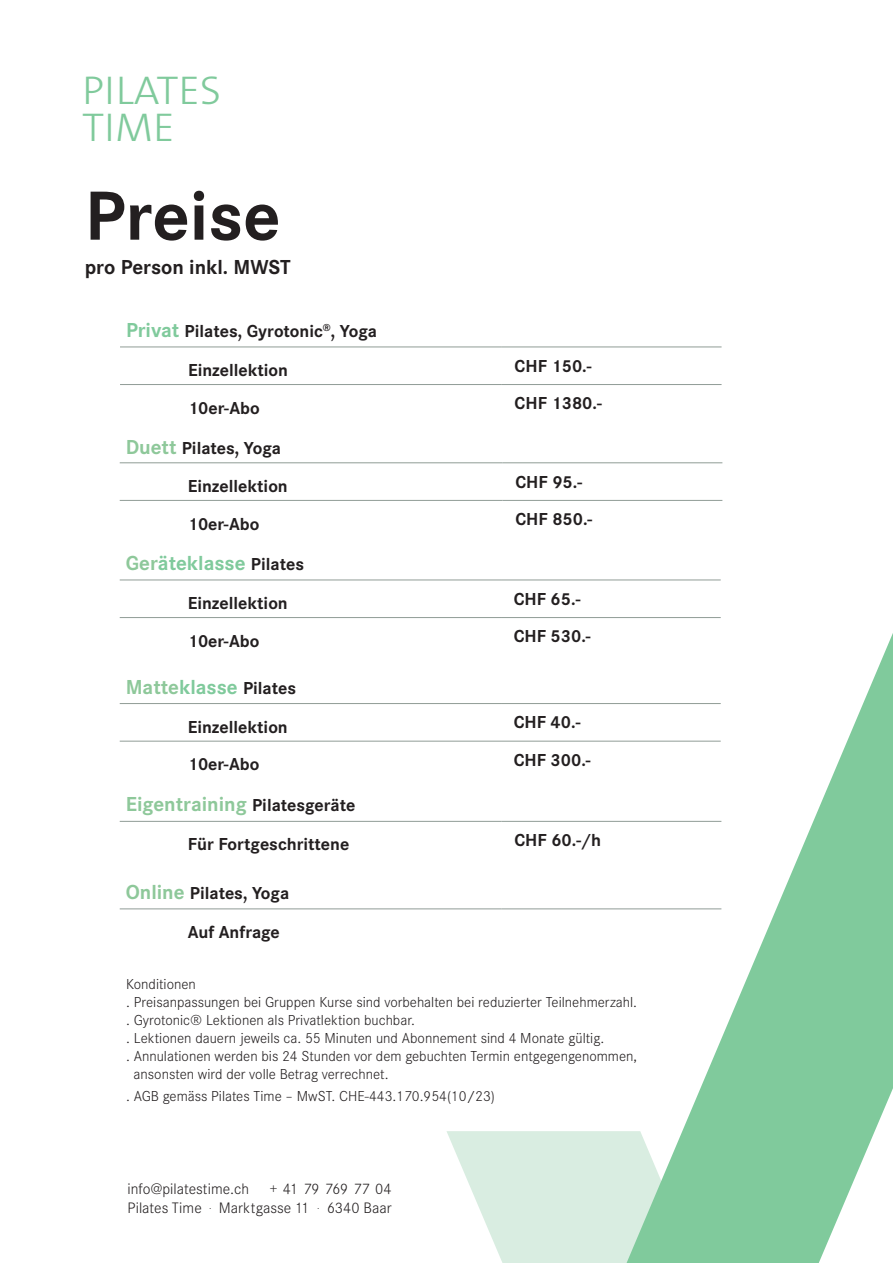
<style>
.page{position:relative;width:893px;height:1263px;background:#fff}
.page>*{position:absolute;margin:0;border:0;box-sizing:border-box;transform-origin:0 0}
.t1{font:700 72px "Corporate S";color:#231f20}
.t2{font:300 40.35px/36.6px "The Sans B3";color:#80ca9c;scale:1.05 1}
.t3{font:700 21px "Corporate S";color:#8ec89a}
.t4{font:700 21px "Corporate S";color:#80ca9c}
.t5{font:700 21px "Corporate S";color:#231f20}
.t6{font:700 18px "Corporate S";color:#231f20}
.t7{font:300 15.75px "Corporate S Pro";color:#231f20}
.t8{font:300 15px "Corporate S Pro";color:#231f20}
.s1{font-size:21px;color:#80ca9c}
.s2{font-size:21px;color:#8ec89a}
.s3{color:#8ec89a}
.s4{font-size:18px;color:#231f20}
</style>
<div class="page">
<hr style="left:120px;top:347px;width:382px;height:1px;background:#909c96">
<hr style="left:502px;top:347px;width:220px;height:1px;background:#909c96">
<hr style="left:120px;top:384px;width:382px;height:1px;background:#909c96">
<hr style="left:502px;top:384px;width:220px;height:1px;background:#909c96">
<svg style="left:446px;top:1131px;width:181px;height:132px"></svg>
<svg style="left:627px;top:633px;width:266px;height:630px"></svg>
<hr style="left:120px;top:462px;width:383px;height:1px;background:#909c96">
<hr style="left:503px;top:462px;width:219px;height:1px;background:#909c96">
<hr style="left:120px;top:500px;width:383px;height:1px;background:#909c96">
<hr style="left:503px;top:500px;width:219px;height:1px;background:#909c96">
<hr style="left:120px;top:580px;width:381px;height:1px;background:#909c96">
<hr style="left:501px;top:580px;width:220px;height:1px;background:#909c96">
<hr style="left:120px;top:617px;width:381px;height:1px;background:#909c96">
<hr style="left:501px;top:617px;width:220px;height:1px;background:#909c96">
<hr style="left:120px;top:821px;width:382px;height:1px;background:#909c96">
<hr style="left:502px;top:821px;width:219px;height:1px;background:#909c96">
<hr style="left:120px;top:908px;width:382px;height:1px;background:#909c96">
<hr style="left:502px;top:908px;width:219px;height:1px;background:#909c96">
<hr style="left:120px;top:703px;width:381px;height:1px;background:#909c96">
<hr style="left:501px;top:703px;width:220px;height:1px;background:#909c96">
<hr style="left:120px;top:741px;width:381px;height:1px;background:#909c96">
<hr style="left:501px;top:741px;width:220px;height:1px;background:#909c96">
<h2 class="t2" style="left:82px;top:74px;width:134px">PILATES<br>TIME</h2>
<p class="t1" style="left:85px;top:166px;width:197px">Preise</p>
<p class="t5" style="left:85px;top:253px;width:207px">pro Person inkl. MWST</p>
<p class="t6" style="left:126px;top:318px;width:253px"><span class="s1">Privat</span> Pilates, Gyrotonic<sup>®</sup>, Yoga</p>
<p class="t6" style="left:188px;top:358px;width:102px">Einzellektion</p>
<p class="t6" style="left:515px;top:353px;width:78px">CHF 150.-</p>
<p class="t6" style="left:188px;top:395px;width:73px">10er-Abo</p>
<p class="t6" style="left:515px;top:391px;width:89px">CHF 1380.-</p>
<p class="t6" style="left:126px;top:435px;width:157px"><span class="s2">Duett</span> Pilates, Yoga</p>
<p class="t6" style="left:188px;top:473px;width:102px">Einzellektion</p>
<p class="t6" style="left:515px;top:469px;width:68px">CHF 95.-</p>
<p class="t6" style="left:188px;top:511px;width:73px">10er-Abo</p>
<p class="t6" style="left:515px;top:507px;width:78px">CHF 850.-</p>
<p class="t4" style="left:126px;top:549px;width:180px"><span class="s3">Ger</span>äteklasse <span class="s4">Pilates</span></p>
<p class="t6" style="left:188px;top:591px;width:102px">Einzellektion</p>
<p class="t6" style="left:514px;top:586px;width:68px">CHF 65.-</p>
<p class="t6" style="left:188px;top:628px;width:73px">10er-Abo</p>
<p class="t6" style="left:514px;top:624px;width:78px">CHF 530.-</p>
<p class="t6" style="left:126px;top:675px;width:172px"><span class="s2">Matte</span><span class="s1">klasse</span> Pilates</p>
<p class="t6" style="left:188px;top:714px;width:102px">Einzellektion</p>
<p class="t6" style="left:514px;top:710px;width:68px">CHF 40.-</p>
<p class="t6" style="left:188px;top:752px;width:73px">10er-Abo</p>
<p class="t6" style="left:514px;top:747px;width:78px">CHF 300.-</p>
<p class="t3" style="left:126px;top:789px;width:231px">Eigentraining <span class="s4">Pilatesgeräte</span></p>
<p class="t6" style="left:188px;top:832px;width:163px">Für Fortgeschrittene</p>
<p class="t6" style="left:514px;top:828px;width:88px">CHF 60.-/h</p>
<p class="t6" style="left:126px;top:880px;width:165px"><span class="s2">Online</span> Pilates, Yoga</p>
<p class="t6" style="left:188px;top:919px;width:94px">Auf Anfrage</p>
<p class="t8" style="left:126px;top:974px;width:71px">Konditionen</p>
<p class="t8" style="left:126px;top:992px;width:512px">. Preisanpassungen bei Gruppen Kurse sind vorbehalten bei reduzierter Teilnehmerzahl.</p>
<p class="t8" style="left:126px;top:1010px;width:290px">. Gyrotonic® Lektionen als Privatlektion buchbar.</p>
<p class="t8" style="left:126px;top:1028px;width:480px">. Lektionen dauern jeweils ca. 55 Minuten und Abonnement sind 4 Monate gültig.</p>
<p class="t8" style="left:126px;top:1046px;width:512px">. Annulationen werden bis 24 Stunden vor dem gebuchten Termin entgegengenommen,</p>
<p class="t8" style="left:134px;top:1064px;width:256px">ansonsten wird der volle Betrag verrechnet.</p>
<p class="t8" style="left:126px;top:1085px;width:370px">. AGB gemäss Pilates Time – MwST. CHE-443.170.954(10/23)</p>
<p class="t7" style="left:128px;top:1177px;width:123px">info@pilatestime.ch</p>
<p class="t7" style="left:270px;top:1177px;width:123px">+ 41 79 769 77 04</p>
<p class="t7" style="left:128px;top:1196px;width:266px">Pilates Time . Marktgasse 11 . 6340 Baar</p>
</div>
